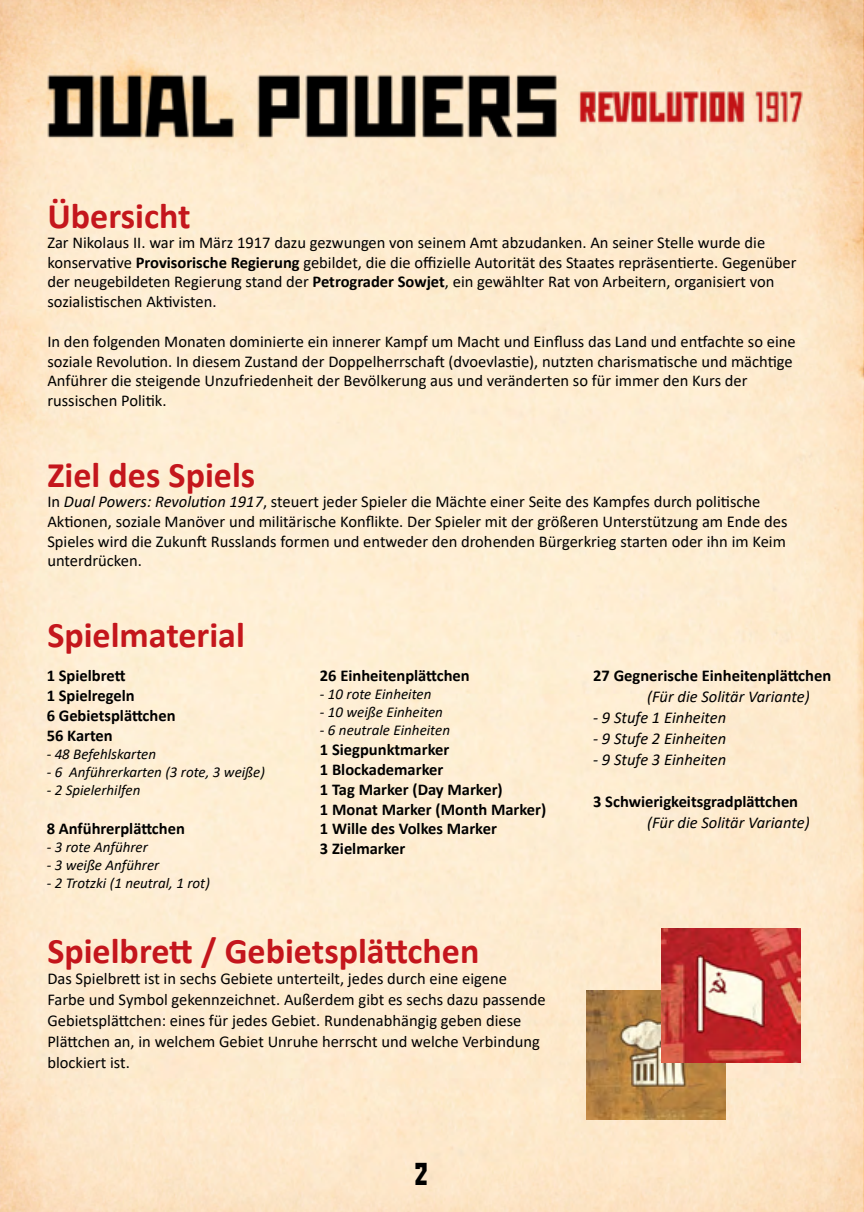
<style>
.page{position:relative;width:864px;height:1212px;background:#fff}
.page>*{position:absolute;margin:0;border:0;box-sizing:border-box;transform-origin:0 0}
.t1{font:700 36px "Calibri";color:#c4161c}
.t2{font:700 condensed 31.5px "Rodchenko";color:#000}
.t3{font:16.5px/19.8px "Calibri";color:#000}
.t4{font:700 16.5px/19.8px "Calibri";color:#000}
.t5{font:italic 16.5px "Calibri";color:#000}
.t6{font:italic 15px "Calibri";color:#000}
.s1{font-weight:700}
.s2{font-style:italic}
</style>
<div class="page">
<img style="left:0;top:0;width:863px;height:1212px">
<img style="left:586px;top:990px;width:139px;height:129px">
<img style="left:661px;top:928px;width:138px;height:134px">
<img style="left:33px;top:57px;width:783px;height:97px">
<h1 class="t1" style="left:47px;top:191px;width:145px">Übersicht</h1>
<p class="t3" style="left:47px;top:232px;width:750px">Zar Nikolaus II. war im März 1917 dazu gezwungen von seinem Amt abzudanken. An seiner Stelle wurde die konservative <span class="s1">Provisorische Regierung</span> gebildet, die die offizielle Autorität des Staates repräsentierte. Gegenüber der neugebildeten Regierung stand der <span class="s1">Petrograder Sowjet</span>, ein gewählter Rat von Arbeitern, organisiert von sozialistischen Aktivisten.</p>
<p class="t3" style="left:47px;top:331px;width:749px">In den folgenden Monaten dominierte ein innerer Kampf um Macht und Einfluss das Land und entfachte so eine soziale Revolution. In diesem Zustand der Doppelherrschaft (dvoevlastie), nutzten charismatische und mächtige Anführer die steigende Unzufriedenheit der Bevölkerung aus und veränderten so für immer den Kurs der russischen Politik.</p>
<h1 class="t1" style="left:47px;top:450px;width:209px">Ziel des Spiels</h1>
<p class="t3" style="left:47px;top:491px;width:741px">In <span class="s2">Dual Powers: Revolution 1917</span>, steuert jeder Spieler die Mächte einer Seite des Kampfes durch politische Aktionen, soziale Manöver und militärische Konflikte. Der Spieler mit der größeren Unterstützung am Ende des Spieles wird die Zukunft Russlands formen und entweder den drohenden Bürgerkrieg starten oder ihn im Keim unterdrücken.</p>
<h1 class="t1" style="left:47px;top:610px;width:199px">Spielmaterial</h1>
<p class="t4" style="left:47px;top:666px;width:130px">1 Spielbrett<br>1 Spielregeln<br>6 Gebietsplättchen<br>56 Karten</p>
<p class="t6" style="left:47px;top:743px;width:111px">- 48 Befehlskarten</p>
<p class="t6" style="left:47px;top:761px;width:220px">- 6 Anführerkarten (3 rote, 3 weiße)</p>
<p class="t6" style="left:47px;top:779px;width:95px">- 2 Spielerhilfen</p>
<p class="t4" style="left:47px;top:819px;width:140px">8 Anführerplättchen</p>
<p class="t6" style="left:47px;top:837px;width:103px">- 3 rote Anführer</p>
<p class="t6" style="left:47px;top:855px;width:114px">- 3 weiße Anführer</p>
<p class="t6" style="left:47px;top:873px;width:164px">- 2 Trotzki (1 neutral, 1 rot)</p>
<p class="t4" style="left:320px;top:666px;width:151px">26 Einheitenplättchen</p>
<p class="t6" style="left:320px;top:684px;width:113px">- 10 rote Einheiten</p>
<p class="t6" style="left:320px;top:702px;width:124px">- 10 weiße Einheiten</p>
<p class="t6" style="left:320px;top:720px;width:131px">- 6 neutrale Einheiten</p>
<p class="t4" style="left:320px;top:740px;width:228px">1 Siegpunktmarker<br>1 Blockademarker<br>1 Tag Marker (Day Marker)<br>1 Monat Marker (Month Marker)<br>1 Wille des Volkes Marker<br>3 Zielmarker</p>
<h1 class="t1" style="left:47px;top:925px;width:433px">Spielbrett / Gebietsplättchen</h1>
<p class="t3" style="left:47px;top:967px;width:499px;line-height:21px">Das Spielbrett ist in sechs Gebiete unterteilt, jedes durch eine eigene Farbe und Symbol gekennzeichnet. Außerdem gibt es sechs dazu passende Gebietsplättchen: eines für jedes Gebiet. Rundenabhängig geben diese Plättchen an, in welchem Gebiet Unruhe herrscht und welche Verbindung blockiert ist.</p>
<h2 class="t2" style="left:414px;top:1157px;width:14px">2</h2>
<p class="t4" style="left:593px;top:666px;width:239px">27 Gegnerische Einheitenplättchen</p>
<p class="t5" style="left:647px;top:685px;width:164px">(Für die Solitär Variante)</p>
<p class="t5" style="left:593px;top:706px;width:135px">- 9 Stufe 1 Einheiten</p>
<p class="t5" style="left:593px;top:727px;width:135px">- 9 Stufe 2 Einheiten</p>
<p class="t5" style="left:593px;top:748px;width:135px">- 9 Stufe 3 Einheiten</p>
<p class="t4" style="left:593px;top:792px;width:206px">3 Schwierigkeitsgradplättchen</p>
<p class="t5" style="left:647px;top:811px;width:164px">(Für die Solitär Variante)</p>
</div>
